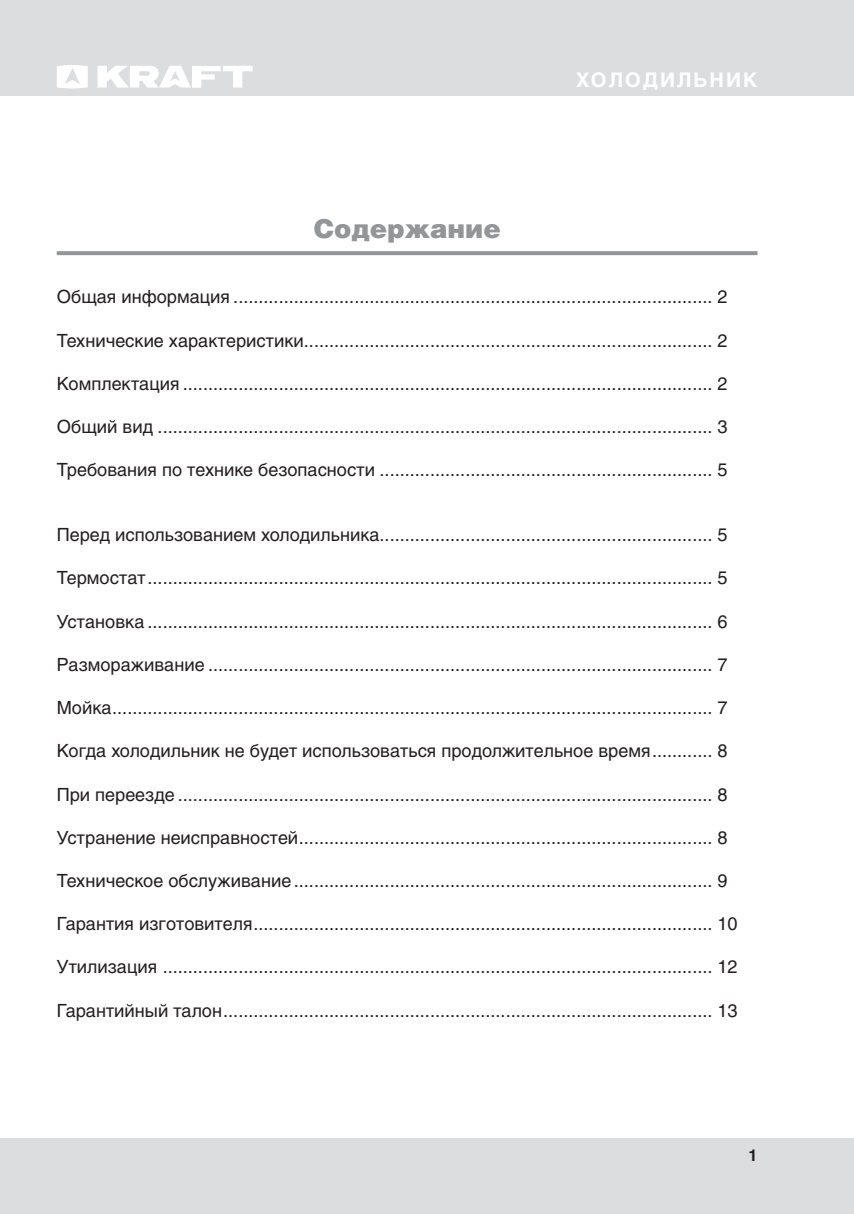
<style>
.page{position:relative;width:854px;height:1214px;background:#fff}
.page>*{position:absolute;margin:0;border:0;box-sizing:border-box;transform-origin:0 0}
.t1{font:900 26px "Helios";color:#939598}
.t2{font:700 20px "Helios";letter-spacing:.1em;color:#fff}
.t3{font:18px "Helios";color:#231f20}
.t4{font:700 16px "Helios";color:#231f20}
</style>
<div class="page">
<div style="left:0;top:0;width:853px;height:95px;background:#dcdddf"></div>
<div style="left:0;top:1138px;width:853px;height:75px;background:#dcdddf"></div>
<svg style="left:57px;top:65px;width:31px;height:23px"></svg>
<svg style="left:97px;top:66px;width:155px;height:22px"></svg>
<svg style="left:57px;top:251px;width:700px;height:4px;background:#97999c"></svg>
<h1 class="t1" style="left:313px;top:212px;width:189px">Coдержание</h1>
<p class="t2" style="left:576px;top:68px;width:183px">ХОЛОДИЛЬНИК</p>
<p class="t3" style="left:57px;top:286px;width:672px">Общая информация ............................................................................................... 2</p>
<p class="t3" style="left:57px;top:329px;width:672px">Технические характеристики................................................................................. 2</p>
<p class="t3" style="left:57px;top:373px;width:672px">Комплектация ......................................................................................................... 2</p>
<p class="t3" style="left:57px;top:416px;width:672px">Общий вид .............................................................................................................. 3</p>
<p class="t3" style="left:57px;top:459px;width:672px">Требования по технике безопасности .................................................................. 5</p>
<p class="t3" style="left:57px;top:524px;width:672px">Перед использованием холодильника.................................................................. 5</p>
<p class="t3" style="left:57px;top:567px;width:672px">Термостат................................................................................................................ 5</p>
<p class="t3" style="left:57px;top:610px;width:672px">Установка ................................................................................................................ 6</p>
<p class="t3" style="left:57px;top:653px;width:672px">Размораживание .................................................................................................... 7</p>
<p class="t3" style="left:57px;top:697px;width:672px">Мойка....................................................................................................................... 7</p>
<p class="t3" style="left:57px;top:740px;width:672px">Когда холодильник не будет использоваться продолжительное время............ 8</p>
<p class="t3" style="left:57px;top:783px;width:672px">При переезде .......................................................................................................... 8</p>
<p class="t3" style="left:57px;top:826px;width:672px">Устранение неисправностей.................................................................................. 8</p>
<p class="t3" style="left:57px;top:869px;width:672px">Техническое обслуживание ................................................................................... 9</p>
<p class="t3" style="left:57px;top:913px;width:682px">Гарантия изготовителя........................................................................................... 10</p>
<p class="t3" style="left:57px;top:956px;width:682px">Утилизация ............................................................................................................. 12</p>
<p class="t3" style="left:57px;top:999px;width:682px">Гарантийный талон................................................................................................. 13</p>
<p class="t4" style="left:748px;top:1145px;width:10px">1</p>
</div>
